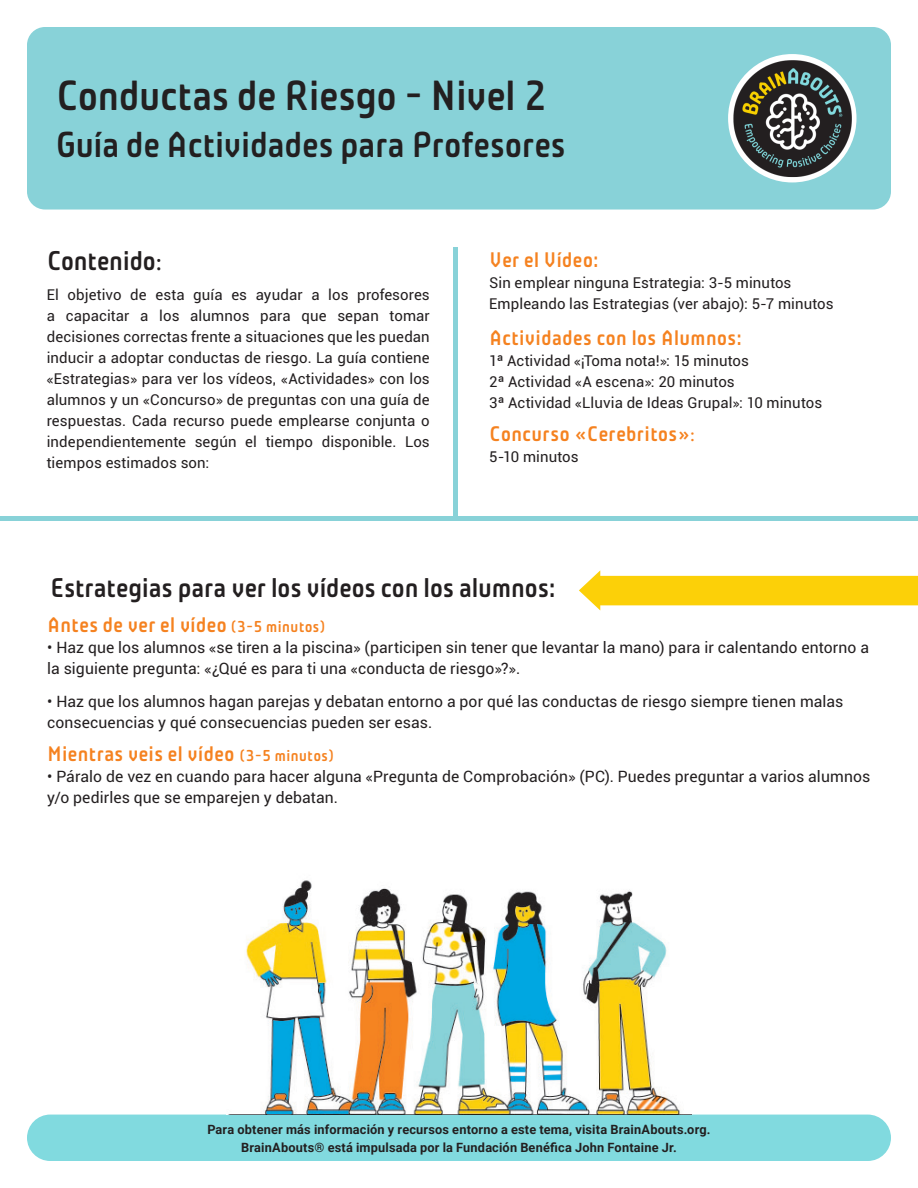
<style>
.page{position:relative;width:918px;height:1188px;background:#fff}
.page>*{position:absolute;margin:0;border:0;box-sizing:border-box;transform-origin:0 0}
.t1{font:42px "Plau";letter-spacing:-.03em;color:#231f20}
.t2{font:36px "Plau";letter-spacing:-.03em;color:#231f20}
.t3{font:27px "Plau";letter-spacing:-.03em;color:#231f20}
.t4{font:21px "Plau";letter-spacing:-.005em;color:#f58220}
.t5{font:15.75px/21px "Roboto";letter-spacing:.005em;color:#231f20}
.t6{font:15px/21px "Roboto";letter-spacing:.005em;color:#231f20;text-align:justify}
.t7{font:700 12.75px "Roboto";letter-spacing:.015em;color:#231f20}
.s1{font-family:"Minion Pro"}
.s2{font-size:15.75px}
</style>
<div class="page">
<div style="left:27px;top:27px;width:864px;height:183px;background:#88d2d8;border-radius:18px"></div>
<div style="left:27px;top:1115px;width:864px;height:46px;background:#81dadf;border-radius:23px"></div>
<svg style="left:579px;top:570px;width:339px;height:40px"></svg>
<img style="left:728px;top:54px;width:129px;height:129px">
<hr style="left:0;top:516px;width:918px;height:4px;background:#88d2d8">
<hr style="left:454px;top:247px;width:4px;height:269px;background:#88d2d8">
<img style="left:246px;top:880px;width:435px;height:234px">
<p class="t1" style="left:56px;top:71px;width:493px">Conductas de Riesgo - Nivel 2</p>
<p class="t2" style="left:56px;top:124px;width:512px">Guía de Actividades para Profesores</p>
<p class="t3" style="left:47px;top:245px;width:117px">Contenido<span class="s1">:</span></p>
<p class="t6" style="left:47px;top:283px;width:385px">El objetivo de esta guía es ayudar a los profesores a capacitar a los alumnos para que sepan tomar decisiones correctas frente a situaciones que les puedan inducir a adoptar conductas de riesgo. La guía contiene «Estrategias» para ver los vídeos, «Actividades» con los alumnos y un «Concurso» de preguntas con una guía de respuestas. Cada recurso puede emplearse conjunta o independientemente según el tiempo disponible. Los tiempos estimados son:</p>
<p class="t4" style="left:489px;top:248px;width:111px">Ver el Vídeo:</p>
<p class="t6" style="left:489px;top:272px;width:304px">Sin emplear ninguna Estrategia: 3-5 minutos</p>
<p class="t6" style="left:489px;top:293px;width:346px">Empleando las Estrategias (ver abajo): 5-7 minutos</p>
<p class="t4" style="left:489px;top:326px;width:254px">Actividades con los Alumnos:</p>
<p class="t6" style="left:489px;top:350px;width:261px">1ª Actividad «¡Toma nota!»: 15 minutos</p>
<p class="t6" style="left:489px;top:371px;width:247px">2ª Actividad «A escena»: 20 minutos</p>
<p class="t6" style="left:489px;top:392px;width:334px">3ª Actividad «Lluvia de Ideas Grupal»: 10 minutos</p>
<p class="t4" style="left:489px;top:422px;width:207px">Concurso «Cerebritos»<span class="s1">:</span></p>
<p class="t6" style="left:489px;top:446px;width:91px">5-10 minutos</p>
<p class="t3" style="left:50px;top:572px;width:507px">Estrategias para ver los vídeos con los alumnos:</p>
<p class="t4" style="left:47px;top:613px;width:280px">Antes de ver el vídeo <span class="s2">(3-5 minutos)</span></p>
<p class="t5" style="left:47px;top:637px;width:824px">• Haz que los alumnos «se tiren a la piscina» (participen sin tener que levantar la mano) para ir calentando entorno a la siguiente pregunta: «¿Qué es para ti una «conducta de riesgo»?».</p>
<p class="t5" style="left:47px;top:691px;width:798px">• Haz que los alumnos hagan parejas y debatan entorno a por qué las conductas de riesgo siempre tienen malas consecuencias y qué consecuencias pueden ser esas.</p>
<p class="t4" style="left:47px;top:742px;width:289px">Mientras veis el vídeo <span class="s2">(3-5 minutos)</span></p>
<p class="t5" style="left:47px;top:766px;width:825px">• Páralo de vez en cuando para hacer alguna «Pregunta de Comprobación» (PC). Puedes preguntar a varios alumnos y/o pedirles que se emparejen y debatan.</p>
<p class="t7" style="left:207px;top:1120px;width:505px">Para obtener más información y recursos entorno a este tema, visita BrainAbouts.org.</p>
<p class="t7" style="left:241px;top:1139px;width:437px">BrainAbouts® está impulsada por la Fundación Benéfica John Fontaine Jr.</p>
</div>
